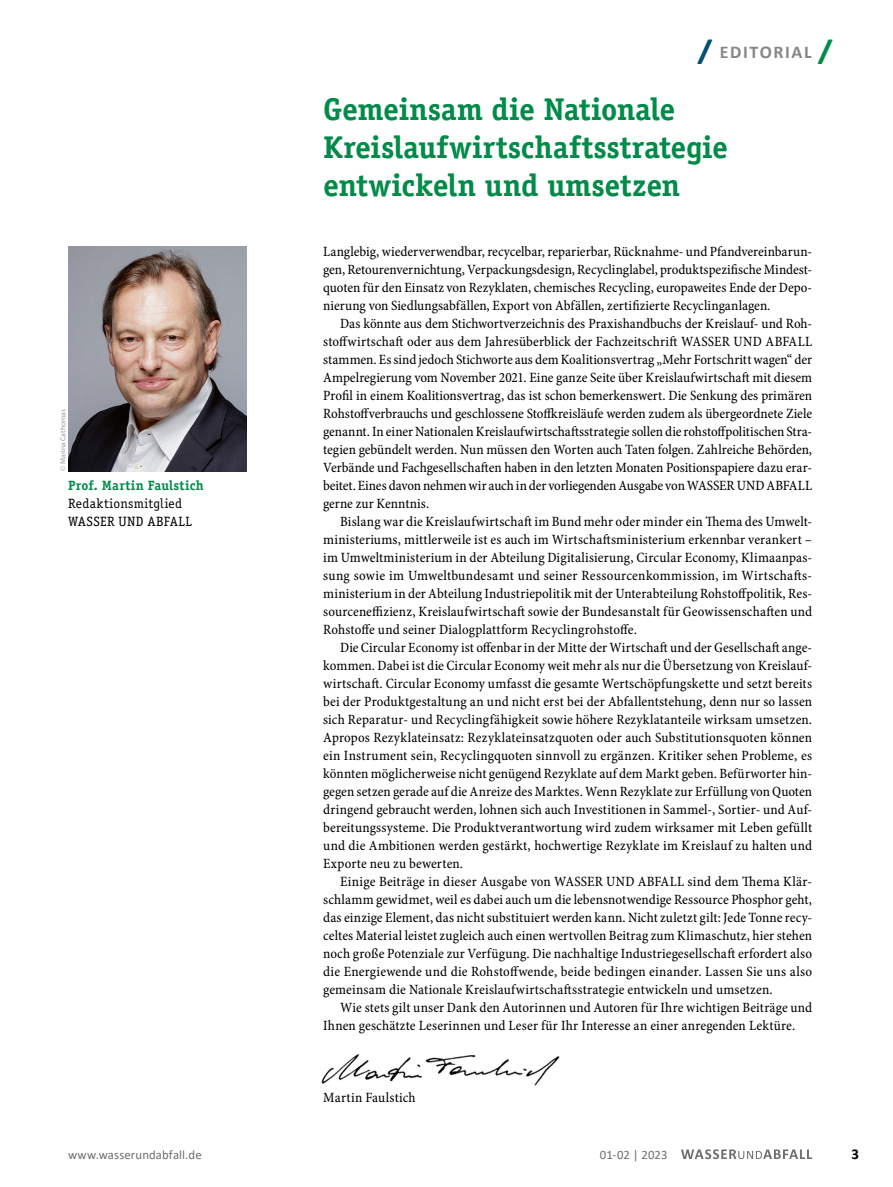
<style>
.page{position:relative;width:893px;height:1187px;background:#fff}
.page>*{position:absolute;margin:0;border:0;box-sizing:border-box;transform-origin:0 0}
.Title_x{font:700 31.5px/37.8px "Officina Serif Std";letter-spacing:-.005em;color:#008b48}
.t1{font:700 18px "Calibri";letter-spacing:.085em;color:#868786}
.t2{font:700 15px "Calibri";color:#000}
.Para_Indent{font:14.25px/18px "Minion Pro Cn Capt";letter-spacing:.005em;color:#000;text-align:justify}
.Para_x{font:14.25px/18px "Minion Pro Cn Capt";letter-spacing:.005em;color:#000;text-align:justify}
.Image_Caption_x{font:13.5px/18px "Officina Serif Std";letter-spacing:.025em;color:#000}
.t3{font:12.75px "Calibri";letter-spacing:.01em;color:#6e6e6e}
.Image_Source_x{font:7.5px "Myriad Pro";color:#9c9c9d}
.s1{font-size:28.5px;color:#004f75}
.s2{font-size:28.5px;color:#008b48}
.s3{font-weight:700;color:#008b48}
</style>
<div class="page">
<img style="left:68px;top:247px;width:179px;height:225px">
<img style="left:321px;top:1054px;width:239px;height:32px">
<svg style="left:681px;top:1149px;width:131px;height:9px"></svg>
<p class="t1" style="left:697px;top:39px;width:137px"><span class="s1">/</span> EDITORIAL <span class="s2">/</span></p>
<p class="Image_Source_x" style="left:58px;top:471px;width:63px;rotate:-90deg">© Marina Cathomas</p>
<p class="Image_Caption_x" style="left:68px;top:476px;width:137px"><span class="s3">Prof. Martin Faulstich<br></span>Redaktionsmitglied<br>WASSER UND ABFALL</p>
<p class="Title_x" style="left:323px;top:90px;width:406px">Gemeinsam die Nationale<br>Kreislaufwirtschaftsstrategie entwickeln und umsetzen</p>
<p class="Para_x" style="left:323px;top:242px;width:490px">Langlebig, wiederverwendbar, recycelbar, reparierbar, Rücknahme- und Pfandvereinbarun&shy;gen, Retourenvernichtung, Verpackungsdesign, Recyclinglabel, produktspezifische Mindest&shy;quoten für den Einsatz von Rezyklaten, chemisches Recycling, europaweites Ende der Depo&shy;nierung von Siedlungsabfällen, Export von Abfällen, zertifizierte Recyclinganlagen.</p>
<p class="Para_Indent" style="left:323px;top:314px;width:491px;text-indent:17px">Das könnte aus dem Stichwortverzeichnis des Praxishandbuchs der Kreislauf- und Roh&shy;stoffwirtschaft oder aus dem Jahresüberblick der Fachzeitschrift WASSER UND ABFALL stammen. Es sind jedoch Stichworte aus dem Koalitionsvertrag „Mehr Fortschritt wagen“ der Ampelregierung vom November 2021. Eine ganze Seite über Kreislaufwirtschaft mit diesem Profil in einem Koalitionsvertrag, das ist schon bemerkenswert. Die Senkung des primären Rohstoffverbrauchs und geschlossene Stoffkreisläufe werden zudem als übergeordnete Ziele genannt. In einer Nationalen Kreislaufwirtschaftsstrategie sollen die rohstoffpolitischen Stra&shy;tegien gebündelt werden. Nun müssen den Worten auch Taten folgen. Zahlreiche Behörden, Verbände und Fachgesellschaften haben in den letzten Monaten Positionspapiere dazu erar&shy;beitet. Eines davon nehmen wir auch in der vorliegenden Ausgabe von WASSER UND ABFALL gerne zur Kenntnis.</p>
<p class="Para_Indent" style="left:323px;top:512px;width:490px;text-indent:17px">Bislang war die Kreislaufwirtschaft im Bund mehr oder minder ein Thema des Umwelt&shy;ministeriums, mittlerweile ist es auch im Wirtschaftsministerium erkennbar verankert – im Umweltministerium in der Abteilung Digitalisierung, Circular Economy, Klimaanpas&shy;sung sowie im Umweltbundesamt und seiner Ressourcenkommission, im Wirtschafts&shy;ministerium in der Abteilung Industriepolitik mit der Unterabteilung Rohstoffpolitik, Res&shy;sourceneffizienz, Kreislaufwirtschaft sowie der Bundesanstalt für Geowissenschaften und Rohstoffe und seiner Dialogplattform Recyclingrohstoffe.</p>
<p class="Para_Indent" style="left:323px;top:638px;width:491px;text-indent:17px">Die Circular Economy ist offenbar in der Mitte der Wirtschaft und der Gesellschaft ange&shy;kommen. Dabei ist die Circular Economy weit mehr als nur die Übersetzung von Kreislauf&shy;wirtschaft. Circular Economy umfasst die gesamte Wertschöpfungskette und setzt bereits bei der Produktgestaltung an und nicht erst bei der Abfallentstehung, denn nur so lassen sich Reparatur- und Recyclingfähigkeit sowie höhere Rezyklatanteile wirksam umsetzen.<br>Apropos Rezyklateinsatz: Rezyklateinsatzquoten oder auch Substitutionsquoten können ein Instrument sein, Recyclingquoten sinnvoll zu ergänzen. Kritiker sehen Probleme, es könnten möglicherweise nicht genügend Rezyklate auf dem Markt geben. Befürworter hin&shy;gegen setzen gerade auf die Anreize des Marktes. Wenn Rezyklate zur Erfüllung von Quoten dringend gebraucht werden, lohnen sich auch Investitionen in Sammel-, Sortier- und Auf&shy;bereitungssysteme. Die Produktverantwortung wird zudem wirksamer mit Leben gefüllt und die Ambitionen werden gestärkt, hochwertige Rezyklate im Kreislauf zu halten und Exporte neu zu bewerten.</p>
<p class="Para_Indent" style="left:323px;top:872px;width:491px;text-indent:17px">Einige Beiträge in dieser Ausgabe von WASSER UND ABFALL sind dem Thema Klär&shy;schlamm gewidmet, weil es dabei auch um die lebensnotwendige Ressource Phosphor geht, das einzige Element, das nicht substituiert werden kann. Nicht zuletzt gilt: Jede Tonne recy&shy;celtes Material leistet zugleich auch einen wertvollen Beitrag zum Klimaschutz, hier stehen noch große Potenziale zur Verfügung. Die nachhaltige Industriegesellschaft erfordert also die Energiewende und die Rohstoffwende, beide bedingen einander. Lassen Sie uns also gemeinsam die Nationale Kreislaufwirtschaftsstrategie entwickeln und umsetzen.</p>
<p class="Para_Indent" style="left:323px;top:998px;width:491px;text-indent:17px">Wie stets gilt unser Dank den Autorinnen und Autoren für Ihre wichtigen Beiträge und<br>Ihnen geschätzte Leserinnen und Leser für Ihr Interesse an einer anregenden Lektüre.</p>
<p class="Para_x" style="left:323px;top:1088px;width:94px">Martin Faulstich</p>
<p class="t3" style="left:68px;top:1145px;width:135px">www.wasserundabfall.de</p>
<p class="t3" style="left:600px;top:1145px;width:69px">01-02 | 2023</p>
<p class="t2" style="left:851px;top:1143px;width:9px">3</p>
</div>
